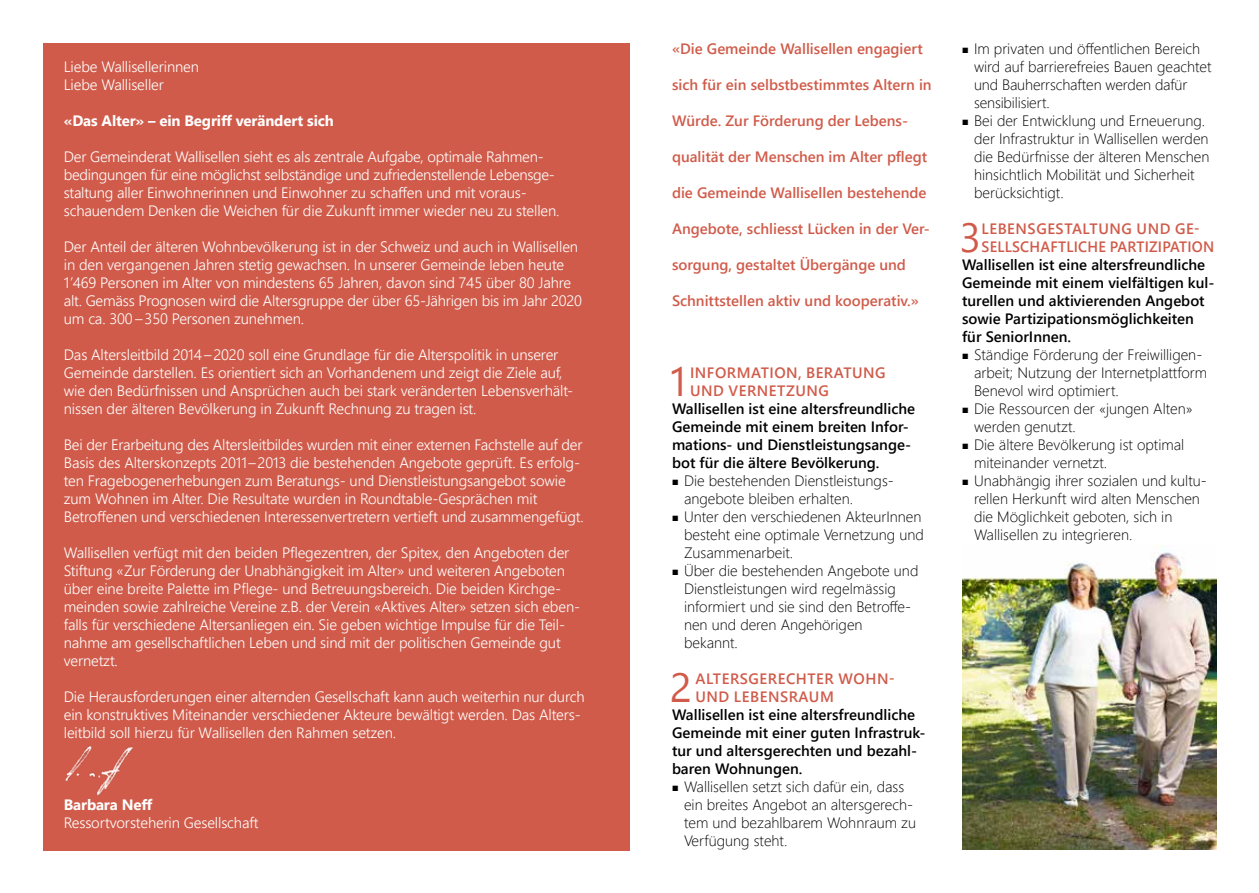
<style>
.page{position:relative;width:1259px;height:893px;background:#fff}
.page>*{position:absolute;margin:0;border:0;box-sizing:border-box;transform-origin:0 0}
.t1{font:40.65px "Segoe UI";color:#d05b4a}
.t2{font:40.65px "Segoe UI";color:#d05b4a;scale:.96 1}
.t3{font:300 15px/18px "Segoe UI";letter-spacing:-.01em;color:#fff}
.t4{font:300 15px/18px "Segoe UI";color:#000}
.t5{font:600 15px/18px "Segoe UI";color:#000}
.t6{font:600 15px/18px "Segoe UI";color:#d05b4a}
.t7{font:600 15px/18px "Segoe UI";letter-spacing:.035em;color:#d05b4a}
.t8{font:700 15px "Segoe UI";letter-spacing:-.01em;color:#fff}
.s1{font-size:7.5px}
</style>
<div class="page">
<img style="left:962px;top:546px;width:254px;height:304px">
<div style="left:43px;top:43px;width:586px;height:807px;background:#d05b4a"></div>
<img style="left:65px;top:745px;width:68px;height:51px">
<p class="t3" style="left:64px;top:57px;width:137px">Liebe Wallisellerinnen<br>Liebe Walliseller</p>
<p class="t8" style="left:64px;top:109px;width:272px">«Das Alter» – ein Begriff verändert sich</p>
<p class="t3" style="left:64px;top:147px;width:497px">Der Gemeinderat Wallisellen sieht es als zentrale Aufgabe, optimale Rahmen&shy;bedingungen für eine möglichst selbständige und zufriedenstellende Lebensge&shy;staltung aller Einwohnerinnen und Einwohner zu schaffen und mit voraus&shy;schauendem Denken die Weichen für die Zukunft immer wieder neu zu stellen.</p>
<p class="t3" style="left:64px;top:237px;width:520px">Der Anteil der älteren Wohnbevölkerung ist in der Schweiz und auch in Wallisellen in den vergangenen Jahren stetig gewachsen. In unserer Gemeinde leben heute 1’469 Personen im Alter von mindestens 65 Jahren, davon sind 745 über 80 Jahre alt. Gemäss Prognosen wird die Altersgruppe der über 65-Jährigen bis im Jahr 2020 um ca. 300 –350 Personen zunehmen.</p>
<p class="t3" style="left:64px;top:345px;width:511px">Das Altersleitbild 2014 –2020 soll eine Grundlage für die Alterspolitik in unserer Gemeinde darstellen. Es orientiert sich an Vorhandenem und zeigt die Ziele auf, wie den Bedürfnissen und Ansprüchen auch bei stark veränderten Lebensverhält&shy;nissen der älteren Bevölkerung in Zukunft Rechnung zu tragen ist.</p>
<p class="t3" style="left:64px;top:435px;width:521px">Bei der Erarbeitung des Altersleitbildes wurden mit einer externen Fachstelle auf der Basis des Alterskonzepts 2011–2013 die bestehenden Angebote geprüft. Es erfolg&shy;ten Fragebogenerhebungen zum Beratungs- und Dienstleistungsangebot sowie zum Wohnen im Alter. Die Resultate wurden in Roundtable-Gesprächen mit Betroffenen und verschiedenen Interessenvertretern vertieft und zusammengefügt.</p>
<p class="t3" style="left:64px;top:543px;width:518px">Wallisellen verfügt mit den beiden Pflegezentren, der Spitex, den Angeboten der Stiftung «Zur Förderung der Unabhängigkeit im Alter» und weiteren Angeboten über eine breite Palette im Pflege- und Betreuungsbereich. Die beiden Kirchge&shy;meinden sowie zahlreiche Vereine z.B. der Verein «Aktives Alter» setzen sich eben&shy;falls für verschiedene Altersanliegen ein. Sie geben wichtige Impulse für die Teil&shy;nahme am gesellschaftlichen Leben und sind mit der politischen Gemeinde gut vernetzt.</p>
<p class="t3" style="left:64px;top:687px;width:522px">Die Herausforderungen einer alternden Gesellschaft kann auch weiterhin nur durch ein konstruktives Miteinander verschiedener Akteure bewältigt werden. Das Alters&shy;leitbild soll hierzu für Wallisellen den Rahmen setzen.</p>
<p class="t8" style="left:64px;top:793px;width:90px">Barbara Neff</p>
<p class="t3" style="left:64px;top:813px;width:196px">Ressortvorsteherin Gesellschaft</p>
<p class="t6" style="left:672px;top:39px;width:252px">«Die Gemeinde Wallisellen engagiert</p>
<p class="t6" style="left:672px;top:75px;width:261px">sich für ein selbstbestimmtes Altern in</p>
<p class="t6" style="left:672px;top:111px;width:238px">Würde. Zur Förderung der Lebens-</p>
<p class="t6" style="left:672px;top:147px;width:257px">qualität der Menschen im Alter pflegt</p>
<p class="t6" style="left:672px;top:183px;width:256px">die Gemeinde Wallisellen bestehende</p>
<p class="t6" style="left:672px;top:219px;width:259px">Angebote, schliesst Lücken in der Ver-</p>
<p class="t6" style="left:672px;top:255px;width:235px">sorgung, gestaltet Übergänge und</p>
<p class="t6" style="left:672px;top:291px;width:248px">Schnittstellen aktiv und kooperativ.»</p>
<h1 class="t1" style="left:667px;top:351px;width:23px">1</h1>
<p class="t7" style="left:690px;top:363px;width:197px">INFORMATION, BERATUNG<br>UND VERNETZUNG</p>
<p class="t5" style="left:672px;top:399px;width:245px">Wallisellen ist eine altersfreundliche Gemeinde mit einem breiten Infor&shy;mations- und Dienstleistungsange&shy;bot für die ältere Bevölkerung.</p>
<p class="t4" style="left:684px;top:471px;width:211px;text-indent:-12px"><span class="s1">■</span> Die bestehenden Dienstleistungs&shy;angebote bleiben erhalten.</p>
<p class="t4" style="left:684px;top:507px;width:241px;text-indent:-12px"><span class="s1">■</span> Unter den verschiedenen AkteurInnen besteht eine optimale Vernetzung und<br>Zusammenarbeit.</p>
<p class="t4" style="left:684px;top:561px;width:236px;text-indent:-12px"><span class="s1">■</span> Über die bestehenden Angebote und<br>Dienstleistungen wird regelmässig informiert und sie sind den Betroffe&shy;nen und deren Angehörigen bekannt.</p>
<h1 class="t1" style="left:670px;top:657px;width:23px">2</h1>
<p class="t7" style="left:695px;top:669px;width:201px">ALTERSGERECHTER WOHN-<br>UND LEBENSRAUM</p>
<p class="t5" style="left:672px;top:705px;width:255px">Wallisellen ist eine altersfreundliche Gemeinde mit einer guten Infrastruk&shy;tur und altersgerechten und bezahl&shy;baren Wohnungen.</p>
<p class="t4" style="left:684px;top:777px;width:234px;text-indent:-12px"><span class="s1">■</span> Wallisellen setzt sich dafür ein, dass ein breites Angebot an altersgerech&shy;tem und bezahlbarem Wohnraum zu<br>Verfügung steht.</p>
<p class="t4" style="left:974px;top:39px;width:239px;text-indent:-12px"><span class="s1">■</span> Im privaten und öffentlichen Bereich wird auf barrierefreies Bauen geachtet und Bauherrschaften werden dafür sensibilisiert.</p>
<p class="t4" style="left:974px;top:111px;width:237px;text-indent:-12px"><span class="s1">■</span> Bei der Entwicklung und Erneuerung. der Infrastruktur in Wallisellen werden die Bedürfnisse der älteren Menschen hinsichtlich Mobilität und Sicherheit berücksichtigt.</p>
<h1 class="t2" style="left:959px;top:207px;width:23px">3</h1>
<p class="t6" style="left:981px;top:219px;width:234px">LEBENSGESTALTUNG UND GE-<br>SELLSCHAFTLICHE PARTIZIPATION</p>
<p class="t5" style="left:962px;top:255px;width:254px">Wallisellen ist eine altersfreundliche Gemeinde mit einem vielfältigen kul&shy;turellen und aktivierenden Angebot sowie Partizipationsmöglichkeiten für SeniorInnen.</p>
<p class="t4" style="left:974px;top:345px;width:235px;text-indent:-12px"><span class="s1">■</span> Ständige Förderung der Freiwilligen&shy;arbeit; Nutzung der Internetplattform<br>Benevol wird optimiert.</p>
<p class="t4" style="left:974px;top:399px;width:220px;text-indent:-12px"><span class="s1">■</span> Die Ressourcen der «jungen Alten» werden genutzt.</p>
<p class="t4" style="left:974px;top:435px;width:212px;text-indent:-12px"><span class="s1">■</span> Die ältere Bevölkerung ist optimal miteinander vernetzt.</p>
<p class="t4" style="left:974px;top:471px;width:234px;text-indent:-12px"><span class="s1">■</span> Unabhängig ihrer sozialen und kultu&shy;rellen Herkunft wird alten Menschen die Möglichkeit geboten, sich in Wallisellen zu integrieren.</p>
</div>
